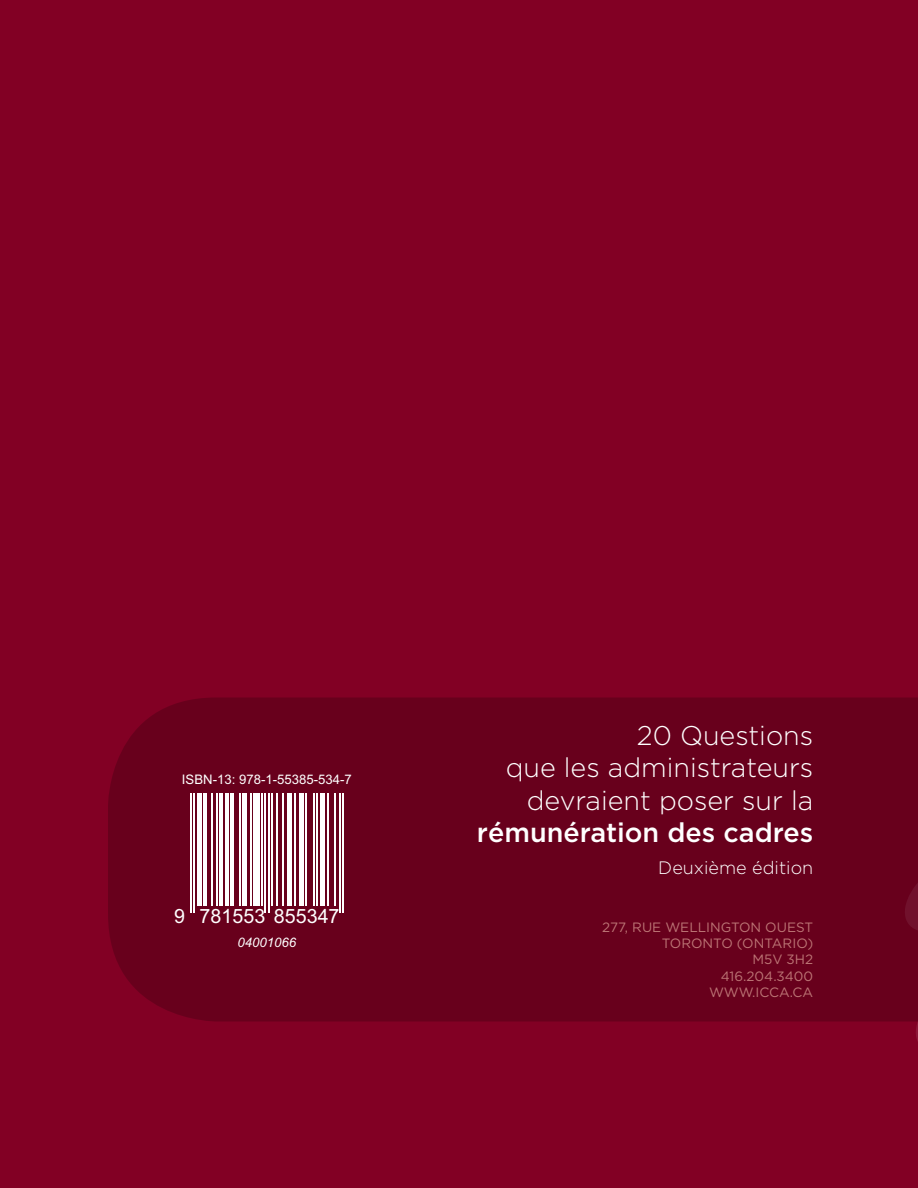
<style>
.page{position:relative;width:918px;height:1188px;background:#820024}
.page>*{position:absolute;margin:0;border:0;box-sizing:border-box;transform-origin:0 0}
.t1{font:300 27px/32.4px "Gotham";color:#fff;text-align:right}
.t2{font:500 27px "Gotham";color:#fff}
.t3{font:19.65px "Arial";color:#fff}
.t4{font:300 18px "Gotham";color:#fff}
.t5{font:13.5px/16.2px "Gotham";color:#bc7575;text-align:center}
.t6{font:13.2px "Arial";color:#fff}
.t7{font:italic 13.2px "Arial";color:#fff}
</style>
<div class="page">
<svg style="left:916px;top:1022px;width:2px;height:19px"></svg>
<div style="left:108px;top:698px;width:810px;height:324px;background:#68001c"></div>
<hr style="left:190px;top:794px;width:2px;height:119px;background:#fff">
<hr style="left:194px;top:794px;width:1px;height:119px;background:#fff">
<div style="left:197px;top:794px;width:5px;height:112px;background:#fff"></div>
<hr style="left:203px;top:794px;width:3px;height:112px;background:#fff">
<hr style="left:212px;top:794px;width:1px;height:112px;background:#fff">
<hr style="left:216px;top:794px;width:2px;height:112px;background:#fff">
<hr style="left:219px;top:794px;width:4px;height:112px;background:#fff">
<hr style="left:226px;top:794px;width:3px;height:112px;background:#fff">
<hr style="left:231px;top:794px;width:3px;height:112px;background:#fff">
<hr style="left:239px;top:794px;width:1px;height:112px;background:#fff">
<div style="left:242px;top:794px;width:5px;height:112px;background:#fff"></div>
<hr style="left:250px;top:794px;width:2px;height:112px;background:#fff">
<div style="left:253px;top:794px;width:7px;height:112px;background:#fff"></div>
<hr style="left:262px;top:794px;width:1px;height:112px;background:#fff">
<hr style="left:265px;top:794px;width:1px;height:119px;background:#fff">
<hr style="left:268px;top:794px;width:1px;height:119px;background:#fff">
<hr style="left:271px;top:794px;width:2px;height:112px;background:#fff">
<hr style="left:276px;top:794px;width:1px;height:112px;background:#fff">
<hr style="left:283px;top:794px;width:1px;height:112px;background:#fff">
<div style="left:287px;top:794px;width:5px;height:112px;background:#fff"></div>
<hr style="left:294px;top:794px;width:1px;height:112px;background:#fff">
<hr style="left:299px;top:794px;width:4px;height:112px;background:#fff">
<hr style="left:305px;top:794px;width:2px;height:112px;background:#fff">
<hr style="left:313px;top:794px;width:2px;height:112px;background:#fff">
<hr style="left:316px;top:794px;width:2px;height:112px;background:#fff">
<hr style="left:320px;top:794px;width:4px;height:112px;background:#fff">
<hr style="left:328px;top:794px;width:1px;height:112px;background:#fff">
<hr style="left:334px;top:794px;width:2px;height:112px;background:#fff">
<hr style="left:339px;top:794px;width:1px;height:119px;background:#fff">
<hr style="left:342px;top:794px;width:2px;height:119px;background:#fff">
<p class="t6" style="left:182px;top:771px;width:171px">ISBN-13: 978-1-55385-534-7</p>
<h2 class="t3" style="left:174px;top:903px;width:167px">9 781553 855347</h2>
<p class="t7" style="left:238px;top:933px;width:60px">04001066</p>
<h1 class="t1" style="left:506px;top:719px;width:309px">20 Questions<br>que les administrateurs devraient poser sur la</h1>
<h1 class="t2" style="left:477px;top:817px;width:338px">rémunération des cadres</h1>
<h3 class="t4" style="left:658px;top:858px;width:157px">Deuxième édition</h3>
<p class="t5" style="left:602px;top:919px;width:213px">277, RUE WELLINGTON OUEST<br>TORONTO (ONT</p>
<p class="t5" style="left:721px;top:935px;width:94px;text-align:right">ARIO)<br>M5V 3H2<br>416.204.3400</p>
<p class="t5" style="left:709px;top:984px;width:11px">WWW</p>
<p class="t5" style="left:752px;top:984px;width:51px">.I CCA.CA</p>
</div>
